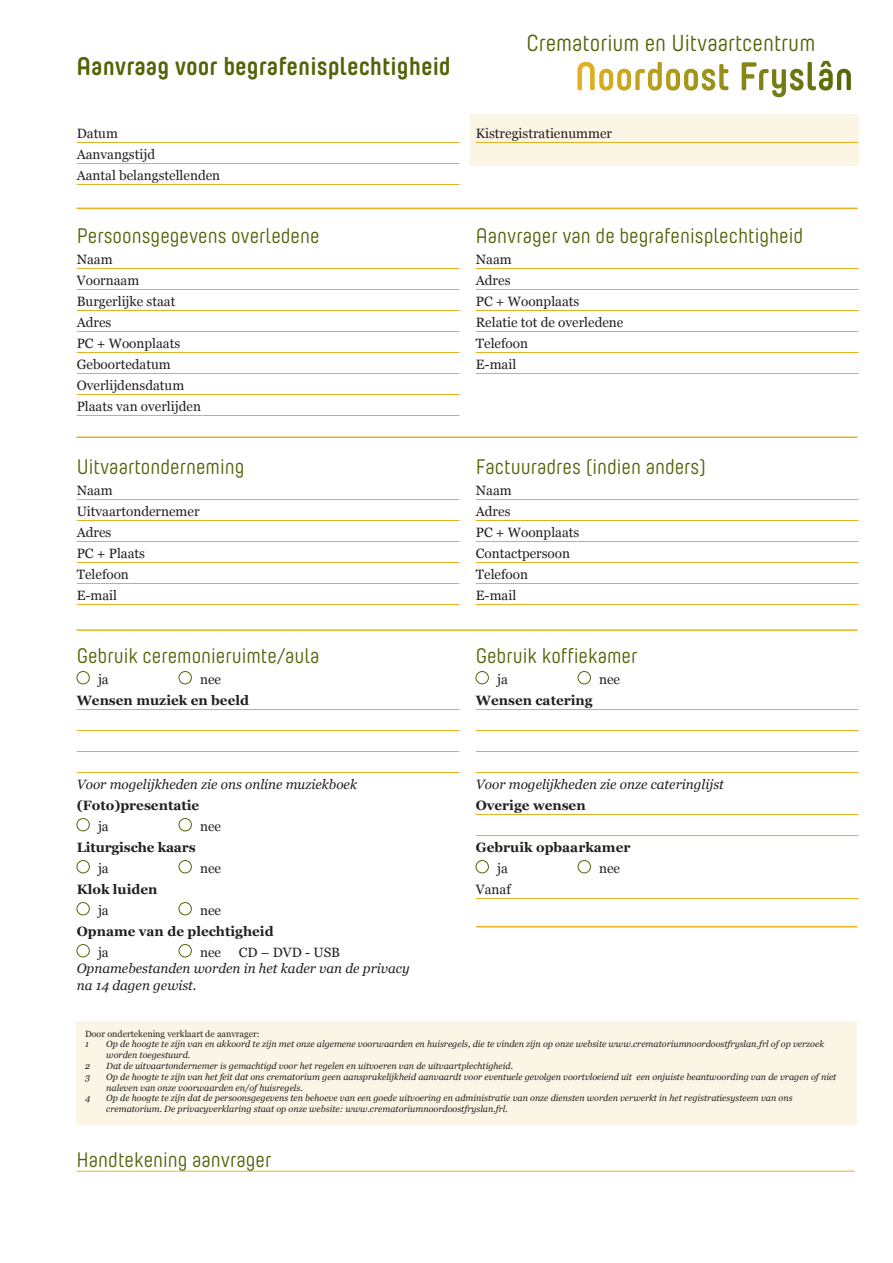
<style>
.page{position:relative;width:893px;height:1263px;background:#fff}
.page>*{position:absolute;margin:0;border:0;box-sizing:border-box;transform-origin:0 0}
.t1{font:700 25.5px "Yummo";color:#536408}
.t2{font:23.25px "Yummo";color:#536408}
.t3{font:21px "Yummo";color:#536408}
.t4{font:13.5px/21px "Georgia";color:#231f20}
.t5{font:italic 13.5px/16.2px "Georgia";color:#231f20}
.t6{font:700 13.5px "Georgia";color:#231f20}
.t7{font:italic 9px/10.8px "Georgia";color:#231f20}
.t8{font:9px "Georgia";color:#231f20}
</style>
<div class="page">
<div style="left:471px;top:115px;width:388px;height:51px;background:#fbf5e5"></div>
<hr style="left:77px;top:142px;width:382px;height:1px;background:#e6b120">
<hr style="left:77px;top:163px;width:382px;height:1px;background:#e6b120">
<hr style="left:77px;top:184px;width:382px;height:1px;background:#e6b120">
<hr style="left:77px;top:268px;width:382px;height:1px;background:#e6b120">
<hr style="left:77px;top:289px;width:382px;height:1px;background:#e6b120">
<hr style="left:77px;top:310px;width:382px;height:1px;background:#e6b120">
<hr style="left:77px;top:331px;width:382px;height:1px;background:#e6b120">
<hr style="left:77px;top:352px;width:382px;height:1px;background:#e6b120">
<hr style="left:77px;top:373px;width:382px;height:1px;background:#e6b120">
<hr style="left:77px;top:394px;width:382px;height:1px;background:#e6b120">
<hr style="left:77px;top:415px;width:382px;height:1px;background:#e6b120">
<hr style="left:77px;top:499px;width:382px;height:1px;background:#e6b120">
<hr style="left:77px;top:520px;width:382px;height:1px;background:#e6b120">
<hr style="left:77px;top:541px;width:382px;height:1px;background:#e6b120">
<hr style="left:77px;top:562px;width:382px;height:1px;background:#e6b120">
<hr style="left:77px;top:583px;width:382px;height:1px;background:#e6b120">
<hr style="left:77px;top:604px;width:382px;height:1px;background:#e6b120">
<hr style="left:77px;top:709px;width:382px;height:1px;background:#e6b120">
<hr style="left:77px;top:730px;width:382px;height:1px;background:#e6b120">
<hr style="left:77px;top:751px;width:382px;height:1px;background:#e6b120">
<hr style="left:77px;top:772px;width:382px;height:1px;background:#e6b120">
<div style="left:77px;top:671px;width:13px;height:13px;border:1px solid #536408;border-radius:50%"></div>
<div style="left:179px;top:671px;width:13px;height:13px;border:1px solid #536408;border-radius:50%"></div>
<div style="left:77px;top:818px;width:13px;height:13px;border:1px solid #536408;border-radius:50%"></div>
<div style="left:179px;top:818px;width:13px;height:13px;border:1px solid #536408;border-radius:50%"></div>
<div style="left:77px;top:860px;width:13px;height:13px;border:1px solid #536408;border-radius:50%"></div>
<div style="left:179px;top:860px;width:13px;height:13px;border:1px solid #536408;border-radius:50%"></div>
<div style="left:77px;top:902px;width:13px;height:13px;border:1px solid #536408;border-radius:50%"></div>
<div style="left:179px;top:902px;width:13px;height:13px;border:1px solid #536408;border-radius:50%"></div>
<div style="left:77px;top:944px;width:13px;height:13px;border:1px solid #536408;border-radius:50%"></div>
<div style="left:179px;top:944px;width:13px;height:13px;border:1px solid #536408;border-radius:50%"></div>
<hr style="left:476px;top:268px;width:382px;height:1px;background:#e6b120">
<hr style="left:476px;top:289px;width:382px;height:1px;background:#e6b120">
<hr style="left:476px;top:310px;width:382px;height:1px;background:#e6b120">
<hr style="left:476px;top:331px;width:382px;height:1px;background:#e6b120">
<hr style="left:476px;top:352px;width:382px;height:1px;background:#e6b120">
<hr style="left:476px;top:373px;width:382px;height:1px;background:#e6b120">
<hr style="left:476px;top:499px;width:382px;height:1px;background:#e6b120">
<hr style="left:476px;top:520px;width:382px;height:1px;background:#e6b120">
<hr style="left:476px;top:541px;width:382px;height:1px;background:#e6b120">
<hr style="left:476px;top:562px;width:382px;height:1px;background:#e6b120">
<hr style="left:476px;top:583px;width:382px;height:1px;background:#e6b120">
<hr style="left:476px;top:604px;width:382px;height:1px;background:#e6b120">
<hr style="left:476px;top:709px;width:382px;height:1px;background:#e6b120">
<hr style="left:476px;top:730px;width:382px;height:1px;background:#e6b120">
<hr style="left:476px;top:751px;width:382px;height:1px;background:#e6b120">
<hr style="left:476px;top:772px;width:382px;height:1px;background:#e6b120">
<hr style="left:476px;top:814px;width:382px;height:1px;background:#e6b120">
<hr style="left:476px;top:835px;width:382px;height:1px;background:#e6b120">
<hr style="left:476px;top:898px;width:382px;height:1px;background:#e6b120">
<div style="left:476px;top:671px;width:13px;height:13px;border:1px solid #536408;border-radius:50%"></div>
<div style="left:578px;top:671px;width:13px;height:13px;border:1px solid #536408;border-radius:50%"></div>
<div style="left:476px;top:860px;width:13px;height:13px;border:1px solid #536408;border-radius:50%"></div>
<div style="left:578px;top:860px;width:13px;height:13px;border:1px solid #536408;border-radius:50%"></div>
<hr style="left:476px;top:142px;width:382px;height:1px;background:#e6b120">
<hr style="left:77px;top:208px;width:780px;height:1px;background:#e6b120">
<hr style="left:77px;top:436px;width:780px;height:2px;background:#e6b120">
<hr style="left:77px;top:629px;width:780px;height:2px;background:#e6b120">
<hr style="left:476px;top:926px;width:381px;height:1px;background:#e6b120">
<div style="left:77px;top:1021px;width:780px;height:103px;background:#fbf5e5"></div>
<hr style="left:77px;top:1171px;width:778px;height:1px;background:#e6b120">
<svg style="left:577px;top:61px;width:274px;height:30px"></svg>
<h1 class="t1" style="left:77px;top:43px;width:376px">Aanvraag voor begrafenisplechtigheid</h1>
<h3 class="t4" style="left:77px;top:122px;width:145px">Datum<br>Aanvangstijd<br>Aantal belangstellenden</h3>
<h3 class="t3" style="left:77px;top:221px;width:244px">Persoonsgegevens overledene</h3>
<h3 class="t4" style="left:77px;top:248px;width:126px">Naam<br>Voornaam<br>Burgerlijke staat<br>Adres<br>PC + Woonplaats<br>Geboortedatum<br>Overlijdensdatum<br>Plaats van overlijden</h3>
<h3 class="t3" style="left:77px;top:452px;width:169px">Uitvaartonderneming</h3>
<h3 class="t4" style="left:77px;top:479px;width:124px">Naam<br>Uitvaartondernemer<br>Adres<br>PC + Plaats<br>Telefoon<br>E-mail</h3>
<h3 class="t3" style="left:77px;top:641px;width:244px">Gebruik ceremonieruimte/aula</h3>
<h3 class="t4" style="left:98px;top:668px;width:12px">ja</h3>
<h3 class="t4" style="left:200px;top:668px;width:23px">nee</h3>
<h3 class="t6" style="left:77px;top:690px;width:174px">Wensen muziek en beeld</h3>
<h2 class="t2" style="left:526px;top:26px;width:290px">Crematorium en Uitvaartcentrum</h2>
<h3 class="t4" style="left:476px;top:122px;width:138px">Kistregistratienummer</h3>
<h3 class="t3" style="left:476px;top:221px;width:329px">Aanvrager van de begrafenisplechtigheid</h3>
<h3 class="t4" style="left:476px;top:248px;width:149px">Naam<br>Adres<br>PC + Woonplaats<br>Relatie tot de overledene<br>Telefoon<br>E-mail</h3>
<h3 class="t3" style="left:476px;top:452px;width:232px">Factuuradres (indien anders)</h3>
<h3 class="t4" style="left:476px;top:479px;width:105px">Naam<br>Adres<br>PC + Woonplaats<br>Contactpersoon<br>Telefoon<br>E-mail</h3>
<h3 class="t3" style="left:476px;top:641px;width:163px">Gebruik koffiekamer</h3>
<h3 class="t4" style="left:497px;top:668px;width:12px">ja</h3>
<h3 class="t4" style="left:599px;top:668px;width:23px">nee</h3>
<h3 class="t6" style="left:476px;top:690px;width:118px">Wensen catering</h3>
<h3 class="t5" style="left:77px;top:776px;width:282px">Voor mogelijkheden zie ons online muziekboek</h3>
<h3 class="t6" style="left:77px;top:795px;width:124px">(Foto)presentatie</h3>
<h3 class="t4" style="left:98px;top:815px;width:12px">ja</h3>
<h3 class="t4" style="left:200px;top:815px;width:23px">nee</h3>
<h3 class="t6" style="left:77px;top:837px;width:120px">Liturgische kaars</h3>
<h3 class="t4" style="left:98px;top:857px;width:12px">ja</h3>
<h3 class="t4" style="left:200px;top:857px;width:23px">nee</h3>
<h3 class="t6" style="left:77px;top:879px;width:82px">Klok luiden</h3>
<h3 class="t4" style="left:98px;top:899px;width:12px">ja</h3>
<h3 class="t4" style="left:200px;top:899px;width:23px">nee</h3>
<h3 class="t6" style="left:77px;top:921px;width:198px">Opname van de plechtigheid</h3>
<h3 class="t4" style="left:98px;top:941px;width:12px">ja</h3>
<h3 class="t4" style="left:200px;top:941px;width:23px">nee</h3>
<h3 class="t4" style="left:239px;top:941px;width:103px">CD – DVD - USB</h3>
<h3 class="t5" style="left:77px;top:960px;width:334px">Opnamebestanden worden in het kader van de privacy na 14 dagen gewist.</h3>
<h3 class="t5" style="left:476px;top:776px;width:250px">Voor mogelijkheden zie onze cateringlijst</h3>
<h3 class="t6" style="left:476px;top:795px;width:111px">Overige wensen</h3>
<h3 class="t6" style="left:476px;top:837px;width:156px">Gebruik opbaarkamer</h3>
<h3 class="t4" style="left:497px;top:857px;width:12px">ja</h3>
<h3 class="t4" style="left:599px;top:857px;width:23px">nee</h3>
<h3 class="t4" style="left:476px;top:878px;width:36px">Vanaf</h3>
<p class="t8" style="left:85px;top:1027px;width:176px">Door ondertekening verklaart de aanvrager:</p>
<p class="t7" style="left:85px;top:1038px;width:5px">1</p>
<p class="t7" style="left:106px;top:1038px;width:719px">Op de hoogte te zijn van en akkoord te zijn met onze algemene voorwaarden en huisregels, die te vinden zijn op onze website www.crematoriumnoordoostfryslan.frl of op verzoek worden toegestuurd.</p>
<p class="t7" style="left:85px;top:1060px;width:7px">2</p>
<p class="t7" style="left:106px;top:1060px;width:408px">Dat de uitvaartondernemer is gemachtigd voor het regelen en uitvoeren van de uitvaartplechtigheid.</p>
<p class="t7" style="left:85px;top:1071px;width:6px">3</p>
<p class="t7" style="left:106px;top:1071px;width:732px">Op de hoogte te zijn van het feit dat ons crematorium geen aansprakelijkheid aanvaardt voor eventuele gevolgen voortvloeiend uit een onjuiste beantwoording van de vragen of niet naleven van onze voorwaarden en/of huisregels.</p>
<p class="t7" style="left:85px;top:1092px;width:7px">4</p>
<p class="t7" style="left:106px;top:1092px;width:688px">Op de hoogte te zijn dat de persoonsgegevens ten behoeve van een goede uitvoering en administratie van onze diensten worden verwerkt in het registratiesysteem van ons crematorium. De privacyverklaring staat op onze website: www.crematoriumnoordoostfryslan.frl.</p>
<h3 class="t3" style="left:77px;top:1145px;width:196px">Handtekening aanvrager</h3>
</div>
